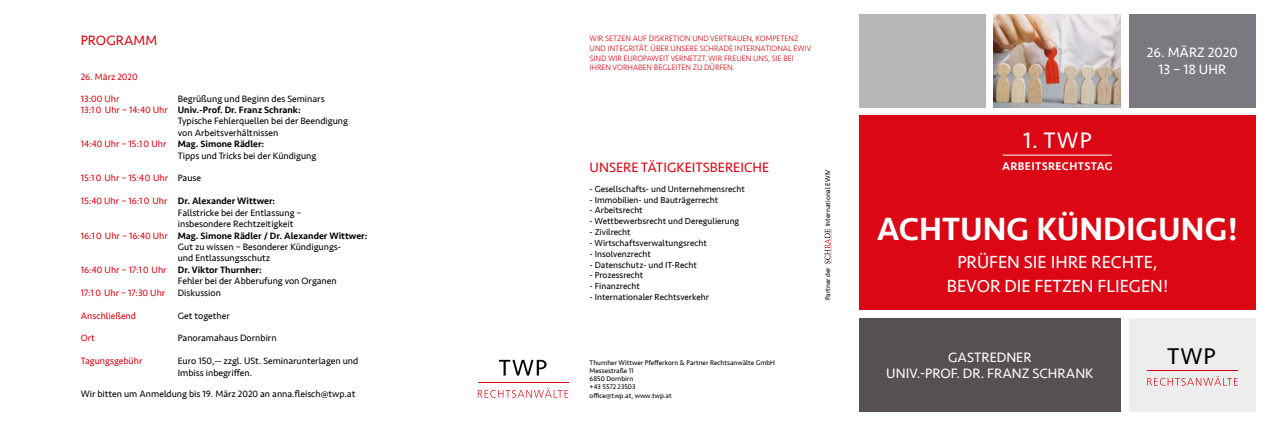
<style>
.page{position:relative;width:1270px;height:426px;background:#fff}
.page>*{position:absolute;margin:0;border:0;box-sizing:border-box;transform-origin:0 0}
.t1{font:500 33px "Seravek";color:#fff}
.t2{font:23.5px "Seravek";color:#000}
.t3{font:23px "Seravek";color:#fff}
.t4{font:18px/24px "Seravek";color:#fff;text-align:center}
.t5{font:14px/16.8px "Seravek";color:#fff;text-align:center}
.t6{font:14px "Seravek";color:#dc0714}
.t7{font:500 11.5px "Seravek";letter-spacing:.03em;color:#fff}
.t8{font:9.5px/11.4px "Seravek";color:#000}
.t9{font:500 9.5px "Seravek";color:#000}
.t10{font:9.5px "Seravek";color:#dc0714}
.t11{font:9px "Seravek";color:#000}
.t12{font:300 8px/9.6px "Seravek";color:#dc0714}
.t13{font:7px/8.2px "Seravek";color:#000}
.s1{font-weight:400;color:#dc0714}
.s2{font-weight:500;color:#000}
.s3{color:#000}
</style>
<div class="page">
<svg style="left:499px;top:359px;width:48px;height:16px"></svg>
<hr style="left:478px;top:382px;width:90px;height:1px;background:#dc0714">
<svg style="left:478px;top:388px;width:90px;height:9px"></svg>
<svg style="left:825px;top:228px;width:7px;height:35px"></svg>
<div style="left:859px;top:115px;width:397px;height:195px;background:#dc0714"></div>
<div style="left:859px;top:318px;width:262px;height:93px;background:#565052"></div>
<div style="left:1129px;top:14px;width:127px;height:93px;background:#7c7880"></div>
<div style="left:1129px;top:318px;width:127px;height:93px;background:#ededed"></div>
<hr style="left:1147px;top:370px;width:91px;height:1px;background:#dc0714">
<svg style="left:1147px;top:376px;width:91px;height:9px"></svg>
<img style="left:994px;top:14px;width:127px;height:93px">
<div style="left:859px;top:14px;width:127px;height:93px;background:#b6b6b9"></div>
<hr style="left:1003px;top:154px;width:109px;height:1px;background:#fff">
<h3 class="t6" style="left:81px;top:29px;width:78px">PROGRAMM</h3>
<p class="t10" style="left:81px;top:69px;width:58px">26. März 2020</p>
<p class="t10" style="left:81px;top:91px;width:40px">13:00 Uhr</p>
<p class="t8" style="left:178px;top:92px;width:148px">Begrüßung und Beginn des Seminars</p>
<p class="t9" style="left:81px;top:104px;width:221px"><span class="s1">13:1 0 Uhr – 14:40 Uhr</span> Univ.-Prof. Dr. Franz Schrank:</p>
<p class="t8" style="left:178px;top:115px;width:172px">Typische Fehlerquellen bei der Beendigung</p>
<p class="t8" style="left:178px;top:127px;width:102px">von Arbeitsverhältnissen</p>
<p class="t10" style="left:81px;top:136px;width:185px">14:40 Uhr – 15:10 Uhr <span class="s2">Mag. Simone Rädler:</span></p>
<p class="t8" style="left:178px;top:149px;width:140px">Tipps und Tricks bei der Kündigung</p>
<p class="t10" style="left:81px;top:171px;width:122px">15:1 0 Uhr – 15:40 Uhr <span class="s3">Pause</span></p>
<p class="t9" style="left:81px;top:195px;width:196px"><span class="s1">15:40 Uhr – 16:1 0 Uhr</span> Dr. Alexander Wittwer:</p>
<p class="t8" style="left:178px;top:206px;width:125px">Fallstricke bei der Entlassung –</p>
<p class="t8" style="left:178px;top:218px;width:117px">insbesondere Rechtzeitigkeit</p>
<p class="t9" style="left:81px;top:229px;width:288px"><span class="s1">16:1 0 Uhr – 16:40 Uhr</span> Mag. Simone Rädler / Dr. Alexander Wittwer:</p>
<p class="t8" style="left:178px;top:241px;width:165px">Gut zu wissen – Besonderer Kündigungs-</p>
<p class="t8" style="left:178px;top:252px;width:94px">und Entlassungsschutz</p>
<p class="t9" style="left:81px;top:263px;width:182px"><span class="s1">16:40 Uhr – 17:1 0 Uhr</span> Dr. Viktor Thurnher:</p>
<p class="t8" style="left:178px;top:275px;width:160px">Fehler bei der Abberufung von Organen</p>
<p class="t10" style="left:81px;top:285px;width:86px">17:1 0 Uhr – 17:30 Uhr</p>
<p class="t8" style="left:178px;top:286px;width:45px">Diskussion</p>
<p class="t10" style="left:81px;top:307px;width:57px">Anschließend</p>
<p class="t8" style="left:178px;top:309px;width:54px">Get together</p>
<p class="t10" style="left:81px;top:330px;width:16px">Ort</p>
<p class="t8" style="left:178px;top:332px;width:100px">Panoramahaus Dornbirn</p>
<p class="t10" style="left:81px;top:353px;width:63px">Tagungsgebühr</p>
<p class="t8" style="left:178px;top:355px;width:182px">Euro 150,-- zzgl. USt. Seminarunterlagen und<br>Imbiss inbegriffen.</p>
<p class="t8" style="left:81px;top:387px;width:276px">Wir bitten um Anmeldung bis 19. März 2020 an anna.fleisch@twp.at</p>
<p class="t12" style="left:590px;top:34px;width:223px">WIR SETZEN AUF DISKRETION UND VERTRAUEN, KOMPETENZ UND INTEGRITÄT. ÜBER UNSERE SCHRADE INTERNATIONAL EWIV SIND WIR EUROPAWEIT VERNETZT. WIR FREUEN UNS, SIE BEI IHREN VORHABEN BEGLEITEN ZU DÜRFEN.</p>
<h3 class="t6" style="left:590px;top:156px;width:181px">UNSERE TÄTIGKEITSBEREICHE</h3>
<p class="t11" style="left:590px;top:182px;width:157px">- Gesellschafts- und Unternehmensrecht</p>
<p class="t11" style="left:590px;top:192px;width:130px">- Immobilien- und Bauträgerrecht</p>
<p class="t11" style="left:590px;top:203px;width:55px">- Arbeitsrecht</p>
<p class="t11" style="left:590px;top:214px;width:151px">- Wettbewerbsrecht und Deregulierung</p>
<p class="t11" style="left:590px;top:225px;width:43px">- Zivilrecht</p>
<p class="t11" style="left:590px;top:236px;width:119px">- Wirtschaftsverwaltungsrecht</p>
<p class="t11" style="left:590px;top:246px;width:63px">- Insolvenzrecht</p>
<p class="t11" style="left:590px;top:257px;width:109px">- Datenschutz- und IT-Recht</p>
<p class="t11" style="left:590px;top:268px;width:55px">- Prozessrecht</p>
<p class="t11" style="left:590px;top:279px;width:52px">- Finanzrecht</p>
<p class="t11" style="left:590px;top:290px;width:121px">- Internationaler Rechtsverkehr</p>
<p class="t13" style="left:590px;top:358px;width:187px">Thurnher Wittwer Pfefferkorn &amp; Partner Rechtsanwälte GmbH<br>Messestraße 11<br>6850 Dornbirn<br>+43 5572 23503<br>office@twp.at, www.twp.at</p>
<p class="t13" style="left:824px;top:226px;width:58px;rotate:-90deg">International EWIV</p>
<p class="t13" style="left:824px;top:300px;width:35px;rotate:-90deg">Partner der</p>
<h3 class="t3" style="left:1023px;top:122px;width:70px">1. TWP</h3>
<p class="t7" style="left:1002px;top:158px;width:112px">ARBEITSRECHTSTAG</p>
<h3 class="t5" style="left:1147px;top:44px;width:92px">26. MÄRZ 2020<br>13 – 18 UHR</h3>
<h1 class="t1" style="left:877px;top:208px;width:363px">ACHTUNG KÜNDIGUNG!</h1>
<h3 class="t4" style="left:947px;top:249px;width:223px">PRÜFEN SIE IHRE RECHTE,<br>BEVOR DIE FETZEN FLIEGEN!</h3>
<h3 class="t5" style="left:948px;top:348px;width:85px">GASTREDNER</h3>
<h2 class="t2" style="left:1167px;top:337px;width:50px">TWP</h2>
<h3 class="t5" style="left:886px;top:365px;width:209px">UNIV.-PROF. DR. FRANZ SCHRANK</h3>
</div>
